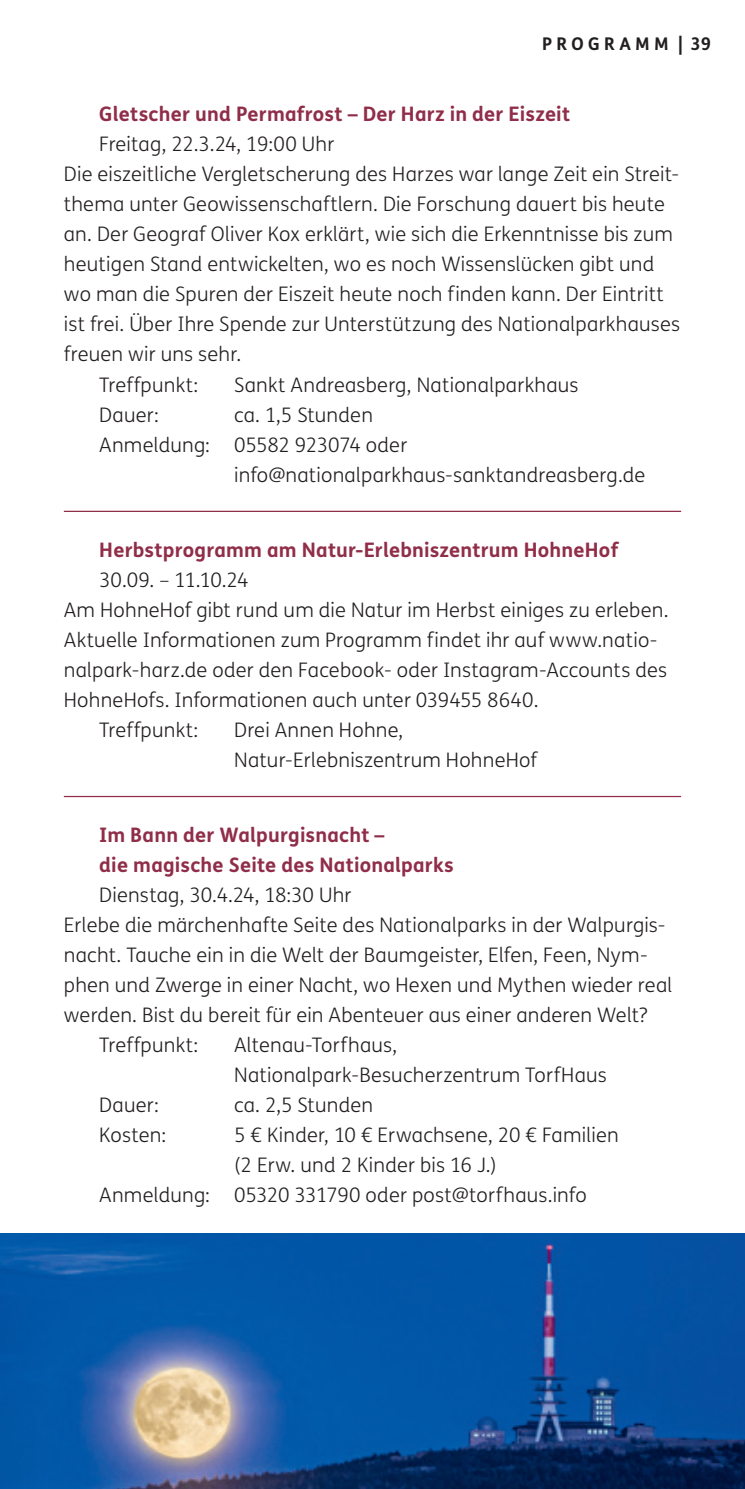
<style>
.page{position:relative;width:745px;height:1489px;background:#fff}
.page>*{position:absolute;margin:0;border:0;box-sizing:border-box;transform-origin:0 0}
.Programm{font:300 20px/30px "FS Me";letter-spacing:.01em;color:#231f20}
.Programm_Einzug{font:300 20px/30px "FS Me";letter-spacing:.01em;color:#231f20}
.Programm_fett_Einzug{font:700 20px/30px "FS Me";letter-spacing:.01em;color:#902e49}
.t1{font:700 17.5px "FS Me";letter-spacing:.25em;color:#231f20}
</style>
<div class="page">
<hr style="left:64px;top:510px;width:616px;height:2px;background:#902e49">
<hr style="left:64px;top:795px;width:616px;height:2px;background:#902e49">
<img style="left:0;top:1233px;width:744px;height:255px">
<p class="t1" style="left:541px;top:30px;width:170px">PROGRAMM | 39</p>
<p class="Programm_fett_Einzug" style="left:99px;top:98px;width:472px">Gletscher und Permafrost – Der Harz in der Eiszeit</p>
<p class="Programm_Einzug" style="left:99px;top:129px;width:236px">Freitag, 22.3.24, 19:00 Uhr</p>
<p class="Programm" style="left:64px;top:159px;width:617px">Die eiszeitliche Vergletscherung des Harzes war lange Zeit ein Streit&shy;thema unter Geowissenschaftlern. Die Forschung dauert bis heute an. Der Geograf Oliver Kox erklärt, wie sich die Erkenntnisse bis zum heutigen Stand entwickelten, wo es noch Wissenslücken gibt und wo man die Spuren der Eiszeit heute noch finden kann. Der Eintritt ist frei. Über Ihre Spende zur Unterstützung des Nationalparkhauses freuen wir uns sehr.</p>
<p class="Programm_Einzug" style="left:99px;top:369px;width:100px">Treffpunkt:</p>
<p class="Programm_Einzug" style="left:234px;top:369px;width:346px">Sankt Andreasberg, Nationalparkhaus</p>
<p class="Programm_Einzug" style="left:99px;top:399px;width:61px">Dauer:</p>
<p class="Programm_Einzug" style="left:234px;top:399px;width:140px">ca. 1,5 Stunden</p>
<p class="Programm_Einzug" style="left:234px;top:429px;width:412px;text-indent:-135px">Anmeldung: 05582 923074 oder info@nationalparkhaus-sanktandreasberg.de</p>
<p class="Programm_fett_Einzug" style="left:99px;top:533px;width:520px">Herbstprogramm am Natur-Erlebniszentrum HohneHof</p>
<p class="Programm_Einzug" style="left:99px;top:564px;width:150px">30.09. – 11.10.24</p>
<p class="Programm" style="left:64px;top:594px;width:605px">Am HohneHof gibt rund um die Natur im Herbst einiges zu erleben.<br>Aktuelle Informationen zum Programm findet ihr auf www.natio&shy;nalpark-harz.de oder den Facebook- oder Instagram-Accounts des HohneHofs. Informationen auch unter 039455 8640.</p>
<p class="Programm_Einzug" style="left:99px;top:714px;width:100px">Treffpunkt:</p>
<p class="Programm_Einzug" style="left:234px;top:714px;width:304px">Drei Annen Hohne,<br>Natur-Erlebniszentrum HohneHof</p>
<p class="Programm_fett_Einzug" style="left:99px;top:818px;width:355px">Im Bann der Walpurgisnacht –<br>die magische Seite des Nationalparks</p>
<p class="Programm_Einzug" style="left:99px;top:879px;width:253px">Dienstag, 30.4.24, 18:30 Uhr</p>
<p class="Programm" style="left:64px;top:909px;width:609px">Erlebe die märchenhafte Seite des Nationalparks in der Walpurgis&shy;nacht. Tauche ein in die Welt der Baumgeister, Elfen, Feen, Nym&shy;phen und Zwerge in einer Nacht, wo Hexen und Mythen wieder real werden. Bist du bereit für ein Abenteuer aus einer anderen Welt?</p>
<p class="Programm_Einzug" style="left:99px;top:1029px;width:100px">Treffpunkt:</p>
<p class="Programm_Einzug" style="left:234px;top:1029px;width:374px">Altenau-Torfhaus,<br>Nationalpark-Besucherzentrum TorfHaus</p>
<p class="Programm_Einzug" style="left:99px;top:1089px;width:61px">Dauer:</p>
<p class="Programm_Einzug" style="left:234px;top:1089px;width:140px">ca. 2,5 Stunden</p>
<p class="Programm_Einzug" style="left:99px;top:1119px;width:68px">Kosten:</p>
<p class="Programm_Einzug" style="left:234px;top:1119px;width:386px">5 € Kinder, 10 € Erwachsene, 20 € Familien (2 Erw. und 2 Kinder bis 16 J.)</p>
<p class="Programm_Einzug" style="left:99px;top:1179px;width:488px">Anmeldung: 05320 331790 oder post@torfhaus.info</p>
</div>
